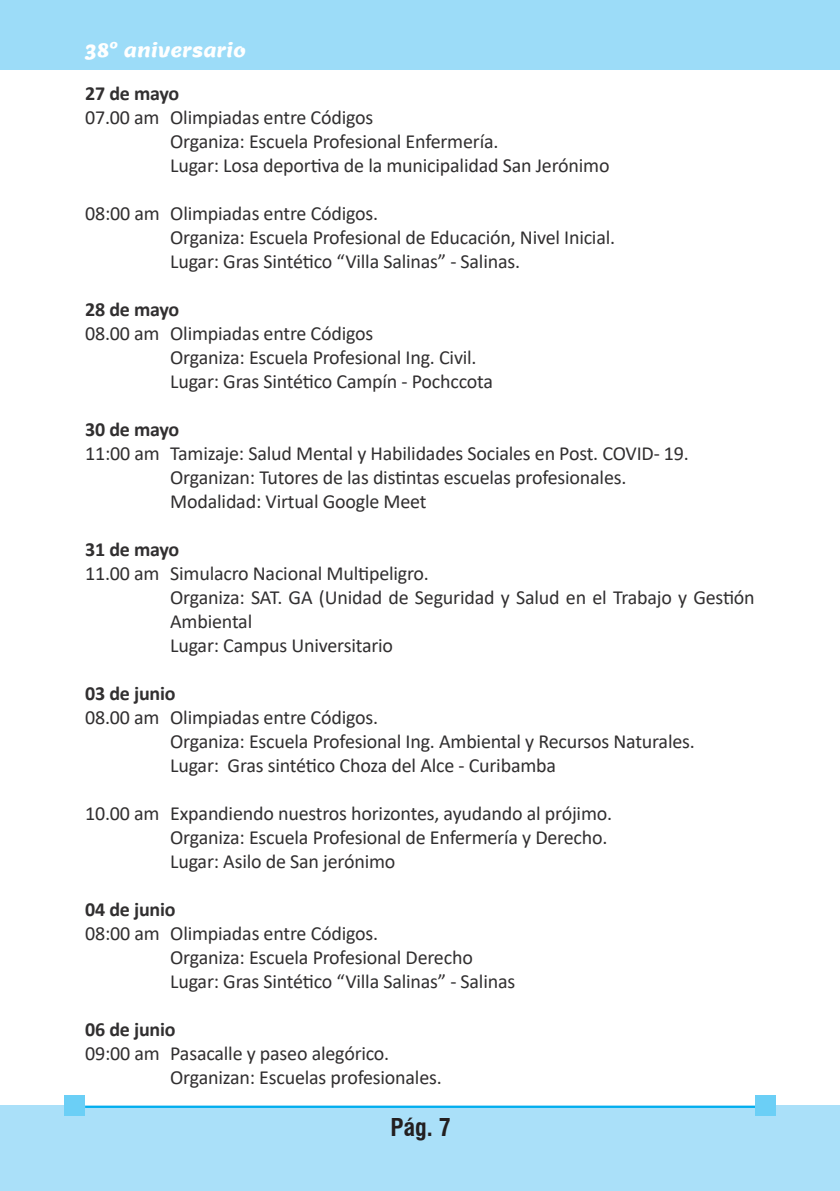
<style>
.page{position:relative;width:840px;height:1191px;background:#fff}
.page>*{position:absolute;margin:0;border:0;box-sizing:border-box;transform-origin:0 0}
.t1{font:700 condensed 24px "Swiss 721 BT";color:#231f20}
.t2{font:20px/24px "Calibri";letter-spacing:-.01em;color:#312f30}
.t3{font:700 20px "Calibri";letter-spacing:-.01em;color:#312f30}
.t4{font:18px "Lemon";color:#fff}
</style>
<div class="page">
<div style="left:0;top:0;width:839px;height:69px;background:#9cdcf8"></div>
<div style="left:0;top:1106px;width:839px;height:85px;background:#aae0f9"></div>
<hr style="left:85px;top:1106px;width:671px;height:2px;background:#00aeef">
<div style="left:64px;top:1095px;width:21px;height:21px;background:#6bcff6"></div>
<div style="left:754px;top:1095px;width:21px;height:21px;background:#6bcff6"></div>
<p class="t4" style="left:85px;top:38px;width:162px">38° aniversario</p>
<p class="t3" style="left:85px;top:79px;width:96px">27 de mayo</p>
<p class="t2" style="left:85px;top:105px;width:289px">07.00 am Olimpiadas entre Códigos</p>
<p class="t2" style="left:170px;top:129px;width:329px">Organiza: Escuela Profesional Enfermería.</p>
<p class="t2" style="left:170px;top:153px;width:440px">Lugar: Losa deportiva de la municipalidad San Jerónimo</p>
<p class="t2" style="left:85px;top:201px;width:294px">08:00 am Olimpiadas entre Códigos.</p>
<p class="t2" style="left:170px;top:225px;width:446px">Organiza: Escuela Profesional de Educación, Nivel Inicial.</p>
<p class="t2" style="left:170px;top:249px;width:351px">Lugar: Gras Sintético “Villa Salinas” - Salinas.</p>
<p class="t3" style="left:85px;top:295px;width:96px">28 de mayo</p>
<p class="t2" style="left:85px;top:321px;width:289px">08.00 am Olimpiadas entre Códigos</p>
<p class="t2" style="left:170px;top:345px;width:308px">Organiza: Escuela Profesional Ing. Civil.</p>
<p class="t2" style="left:170px;top:369px;width:324px">Lugar: Gras Sintético Campín - Pochccota</p>
<p class="t3" style="left:85px;top:415px;width:96px">30 de mayo</p>
<p class="t2" style="left:85px;top:441px;width:605px">11:00 am Tamizaje: Salud Mental y Habilidades Sociales en Post. COVID- 19.</p>
<p class="t2" style="left:170px;top:465px;width:457px">Organizan: Tutores de las distintas escuelas profesionales.</p>
<p class="t2" style="left:170px;top:489px;width:258px">Modalidad: Virtual Google Meet</p>
<p class="t3" style="left:85px;top:535px;width:96px">31 de mayo</p>
<p class="t2" style="left:85px;top:561px;width:345px">11.00 am Simulacro Nacional Multipeligro.</p>
<p class="t2" style="left:170px;top:585px;width:585px">Organiza: SAT. GA (Unidad de Seguridad y Salud en el Trabajo y Gestión<br>Ambiental</p>
<p class="t2" style="left:170px;top:633px;width:224px">Lugar: Campus Universitario</p>
<p class="t3" style="left:85px;top:679px;width:92px">03 de junio</p>
<p class="t2" style="left:85px;top:705px;width:294px">08.00 am Olimpiadas entre Códigos.</p>
<p class="t2" style="left:170px;top:729px;width:526px">Organiza: Escuela Profesional Ing. Ambiental y Recursos Naturales.</p>
<p class="t2" style="left:170px;top:753px;width:387px">Lugar: Gras sintético Choza del Alce - Curibamba</p>
<p class="t2" style="left:85px;top:801px;width:528px">10.00 am Expandiendo nuestros horizontes, ayudando al prójimo.</p>
<p class="t2" style="left:170px;top:825px;width:438px">Organiza: Escuela Profesional de Enfermería y Derecho.</p>
<p class="t2" style="left:170px;top:849px;width:226px">Lugar: Asilo de San jerónimo</p>
<p class="t3" style="left:85px;top:895px;width:92px">04 de junio</p>
<p class="t2" style="left:85px;top:921px;width:294px">08:00 am Olimpiadas entre Códigos.</p>
<p class="t2" style="left:170px;top:945px;width:304px">Organiza: Escuela Profesional Derecho</p>
<p class="t2" style="left:170px;top:969px;width:346px">Lugar: Gras Sintético “Villa Salinas” - Salinas</p>
<p class="t3" style="left:85px;top:1015px;width:92px">06 de junio</p>
<p class="t2" style="left:85px;top:1041px;width:305px">09:00 am Pasacalle y paseo alegórico.</p>
<p class="t2" style="left:170px;top:1065px;width:273px">Organizan: Escuelas profesionales.</p>
<p class="t1" style="left:390px;top:1112px;width:62px">Pág. 7</p>
</div>
